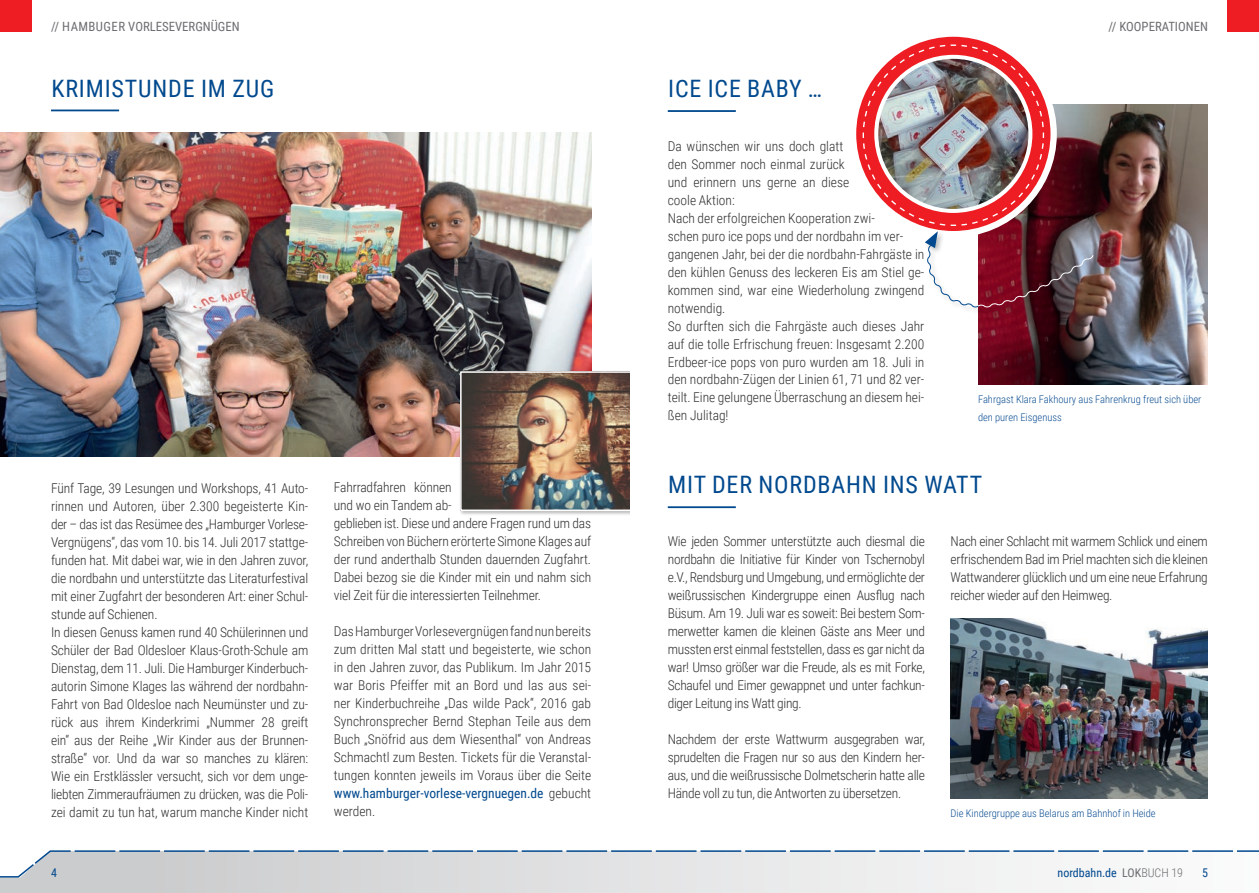
<style>
.page{position:relative;width:1259px;height:893px;background:#fff}
.page>*{position:absolute;margin:0;border:0;box-sizing:border-box;transform-origin:0 0}
.t1{font:24px "Roboto Condensed";letter-spacing:.035em;color:#01498e}
.t2{font:300 13.5px/18px "Roboto Condensed";letter-spacing:-.01em;color:#312f30;text-align:justify}
.t3{font:12.75px "Roboto Condensed";color:#6c6d70}
.t4{font:12px "Roboto Condensed";color:#01498e}
.t5{font:300 10.5px/18px "Roboto Condensed";color:#0d4f93}
.s1{font-weight:400;color:#01498e}
.s2{color:#6c6d70}
.s3{font-weight:300;color:#6c6d70}
</style>
<div class="page">
<img style="left:0;top:133px;width:591px;height:324px">
<div style="left:459px;top:370px;width:188px;height:146px;background:#231f20;opacity:.3"></div>
<img style="left:463px;top:374px;width:167px;height:134px">
<div style="left:460px;top:371px;width:182px;height:140px;border:2px solid #fff"></div>
<svg style="left:0;top:850px;width:1259px;height:43px"></svg>
<div style="left:0;top:0;width:31px;height:31px;background:#ee1d23"></div>
<div style="left:1228px;top:0;width:31px;height:31px;background:#ee1d23"></div>
<hr style="left:51px;top:110px;width:68px;height:1px;background:#01498e">
<hr style="left:668px;top:110px;width:68px;height:2px;background:#01498e">
<hr style="left:668px;top:506px;width:68px;height:2px;background:#01498e">
<img style="left:950px;top:618px;width:258px;height:180px">
<img style="left:978px;top:105px;width:230px;height:280px">
<svg style="left:853px;top:34px;width:200px;height:200px"></svg>
<div style="left:976px;top:254px;width:124px;height:61px;background:#231f20;opacity:.3"></div>
<div style="left:923px;top:230px;width:62px;height:85px;background:#231f20;opacity:.3"></div>
<img style="left:862px;top:44px;width:232px;height:264px">
<div style="left:630px;top:280px;width:28px;height:241px;background:#fff"></div>
<p class="t3" style="left:51px;top:18px;width:190px">// HAMBUGER VORLESEVERGNÜGEN</p>
<p class="t3" style="left:1108px;top:18px;width:101px">// KOOPERATIONEN</p>
<h1 class="t1" style="left:51px;top:71px;width:224px">KRIMISTUNDE IM ZUG</h1>
<h1 class="t1" style="left:668px;top:72px;width:155px">ICE ICE BABY …</h1>
<p class="t2" style="left:668px;top:136px;width:258px;text-align:left">Da wünschen wir uns doch glatt<br>den Sommer noch einmal zurück<br>und erinnern uns gerne an diese<br>coole Aktion:<br>Nach der erfolgreichen Kooperation zwi-<br>schen puro ice pops und der nordbahn im ver&shy;gangenen Jahr, bei der die nordbahn-Fahrgäste in den kühlen Genuss des leckeren Eis am Stiel ge&shy;kommen sind, war eine Wiederholung zwingend notwendig.<br>So durften sich die Fahrgäste auch dieses Jahr auf die tolle Erfrischung freuen: Insgesamt 2.200<br>Erdbeer-ice pops von puro wurden am 18. Juli in den nordbahn-Zügen der Linien 61, 71 und 82 ver&shy;teilt. Eine gelungene Überraschung an diesem hei&shy;ßen Julitag!</p>
<p class="t5" style="left:978px;top:389px;width:225px">Fahrgast Klara Fakhoury aus Fahrenkrug freut sich über den puren Eisgenuss</p>
<p class="t2" style="left:51px;top:478px;width:259px;text-align:left">Fünf Tage, 39 Lesungen und Workshops, 41 Auto&shy;rinnen und Autoren, über 2.300 begeisterte Kin&shy;der – das ist das Resümee des „Hamburger Vorlese-Vergnügens“, das vom 10. bis 14. Juli 2017 stattge&shy;funden hat. Mit dabei war, wie in den Jahren zuvor, die nordbahn und unterstützte das Literaturfestival mit einer Zugfahrt der besonderen Art: einer Schul&shy;stunde auf Schienen.<br>In diesen Genuss kamen rund 40 Schülerinnen und Schüler der Bad Oldesloer Klaus-Groth-Schule am Dienstag, dem 11. Juli. Die Hamburger Kinderbuch&shy;autorin Simone Klages las während der nordbahn-Fahrt von Bad Oldesloe nach Neumünster und zu&shy;rück aus ihrem Kinderkrimi „Nummer 28 greift ein“ aus der Reihe „Wir Kinder aus der Brunnen&shy;straße“ vor. Und da war so manches zu klären:<br>Wie ein Erstklässler versucht, sich vor dem unge&shy;liebten Zimmeraufräumen zu drücken, was die Poli&shy;zei damit zu tun hat, warum manche Kinder nicht</p>
<p class="t2" style="left:334px;top:478px;width:259px;text-align:left">Fahrradfahren können<br>und wo ein Tandem ab-<br>geblieben ist. Diese und andere Fragen rund um das Schreiben von Büchern erörterte Simone Klages auf der rund anderthalb Stunden dauernden Zugfahrt.<br>Dabei bezog sie die Kinder mit ein und nahm sich viel Zeit für die interessierten Teilnehmer.</p>
<p class="t2" style="left:334px;top:622px;width:259px">Das Hamburger Vorlesevergnügen fand nun bereits zum dritten Mal statt und begeisterte, wie schon in den Jahren zuvor, das Publikum. Im Jahr 2015 war Boris Pfeiffer mit an Bord und las aus sei&shy;ner Kinderbuchreihe „Das wilde Pack“, 2016 gab Synchronsprecher Bernd Stephan Teile aus dem Buch „Snöfrid aus dem Wiesenthal“ von Andreas Schmachtl zum Besten. Tickets für die Veranstal&shy;tungen konnten jeweils im Voraus über die Seite <span class="s1">www.hamburger-vorlese-vergnuegen.de</span> gebucht werden.</p>
<p class="t4" style="left:51px;top:864px;width:7px">4</p>
<h1 class="t1" style="left:668px;top:468px;width:315px">MIT DER NORDBAHN INS WATT</h1>
<p class="t2" style="left:668px;top:532px;width:259px">Wie jeden Sommer unterstützte auch diesmal die nordbahn die Initiative für Kinder von Tschernobyl e.V., Rendsburg und Umgebung, und ermöglichte der weißrussischen Kindergruppe einen Ausflug nach Büsum. Am 19. Juli war es soweit: Bei bestem Som&shy;merwetter kamen die kleinen Gäste ans Meer und mussten erst einmal feststellen, dass es gar nicht da war! Umso größer war die Freude, als es mit Forke, Schaufel und Eimer gewappnet und unter fachkun&shy;diger Leitung ins Watt ging.</p>
<p class="t2" style="left:668px;top:730px;width:259px">Nachdem der erste Wattwurm ausgegraben war, sprudelten die Fragen nur so aus den Kindern her&shy;aus, und die weißrussische Dolmetscherin hatte alle Hände voll zu tun, die Antworten zu übersetzen.</p>
<p class="t2" style="left:950px;top:532px;width:259px">Nach einer Schlacht mit warmem Schlick und einem erfrischendem Bad im Priel machten sich die kleinen Wattwanderer glücklich und um eine neue Erfahrung reicher wieder auf den Heimweg.</p>
<p class="t5" style="left:950px;top:803px;width:207px">Die Kindergruppe aus Belarus am Bahnhof in Heide</p>
<p class="t4" style="left:1057px;top:864px;width:127px">nordbahn.de <span class="s2">LOK</span><span class="s3">BUCH 19</span></p>
<p class="t4" style="left:1202px;top:864px;width:7px">5</p>
</div>
